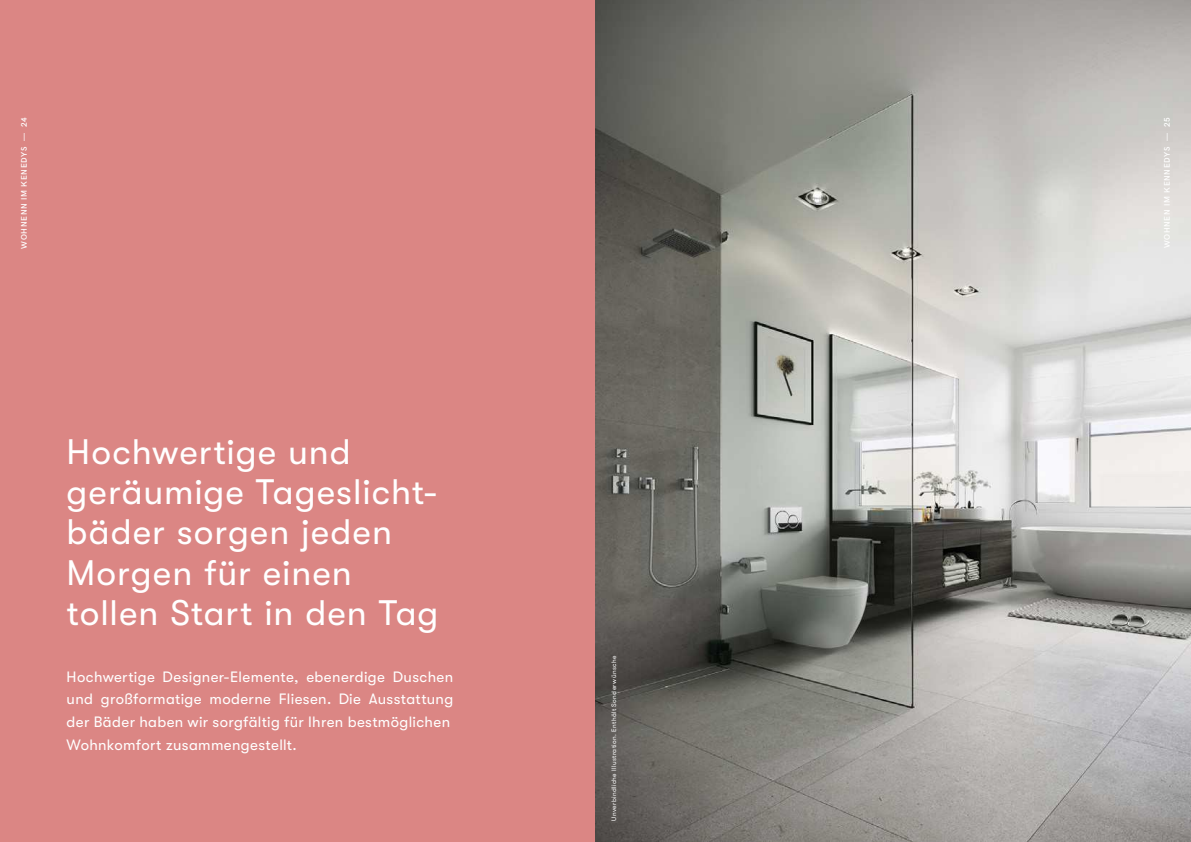
<style>
.page{position:relative;width:1191px;height:842px;background:#fff}
.page>*{position:absolute;margin:0;border:0;box-sizing:border-box;transform-origin:0 0}
.t1{font:35.4px/40.3px "GT Walsheim";letter-spacing:.03em;color:#fff}
.t2{font:15px/22.7px "GT Walsheim";letter-spacing:.025em;color:#fff}
.t3{font:600 8px "Acari Sans";letter-spacing:.08em;color:#fff}
.t4{font:6.5px "GT Walsheim";letter-spacing:.055em;color:#fff}
</style>
<div class="page">
<div style="left:0;top:0;width:595px;height:842px;background:#db8684"></div>
<img style="left:596px;top:0;width:594px;height:842px">
<p class="t3" style="left:21px;top:249px;width:133px;rotate:-90deg">WOHNENN IM KENEDYS — 24</p>
<p class="t3" style="left:1164px;top:248px;width:133px;rotate:-90deg">WOHNEN IM KENNEDYS — 25</p>
<h1 class="t1" style="left:67px;top:432px;width:373px">Hochwertige und geräumige Tageslicht&shy;bäder sorgen jeden<br>Morgen für einen tollen Start in den Tag</h1>
<p class="t2" style="left:67px;top:665px;width:388px">Hochwertige Designer-Elemente, ebenerdige Duschen und großformatige moderne Fliesen. Die Ausstattung der Bäder haben wir sorgfältig für Ihren bestmöglichen Wohnkomfort zusammengestellt.</p>
<p class="t4" style="left:610px;top:821px;width:167px;rotate:-90deg">Unverbindliche Illustration. Enthält Sonderwünsche</p>
</div>
